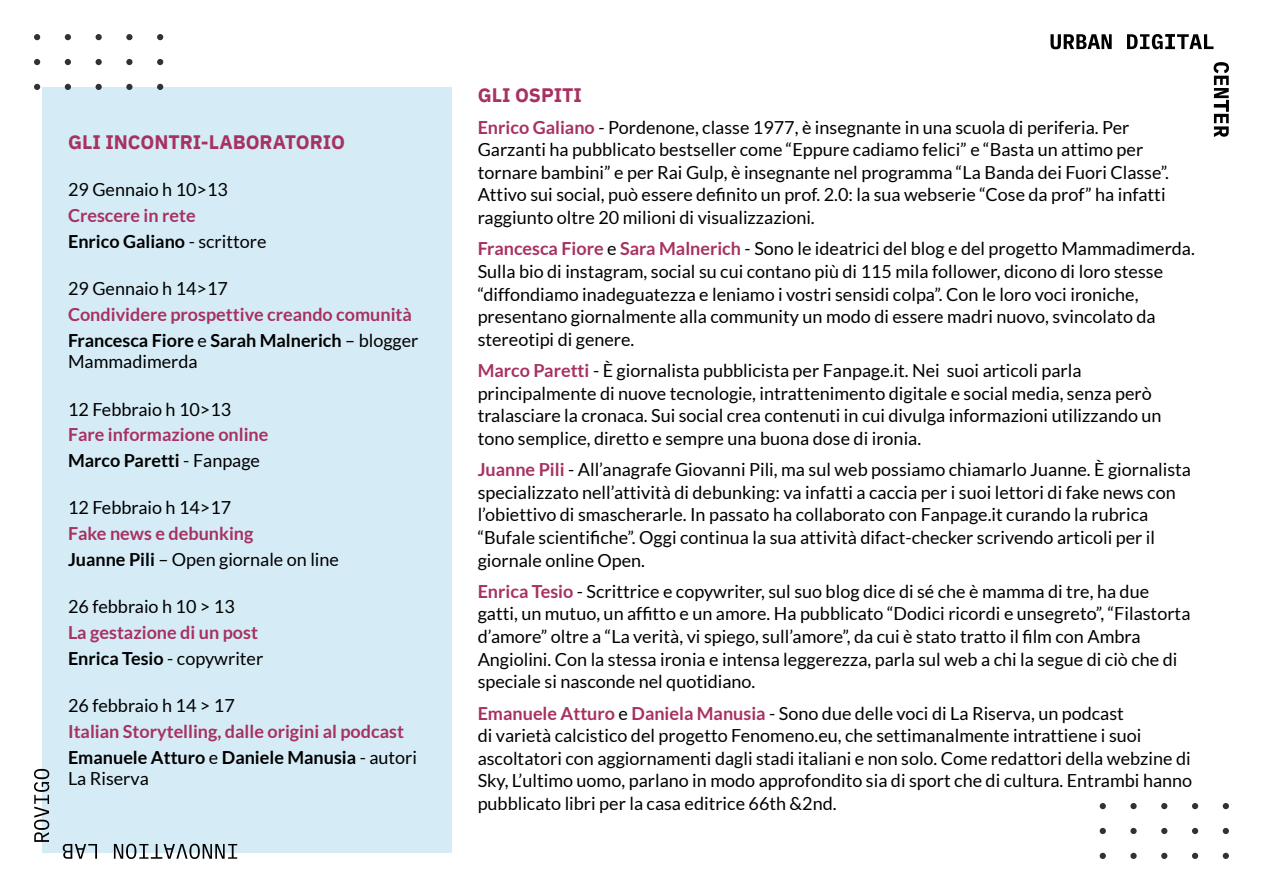
<style>
.page{position:relative;width:1263px;height:893px;background:#fff}
.page>*{position:absolute;margin:0;border:0;box-sizing:border-box;transform-origin:0 0}
.t1{font:700 19.5px "IBM Plex Sans";color:#a73161}
.t2{font:18px/22.6px "Lato";color:#000}
.t3{font:700 18px/25.8px "Lato";color:#a73161}
.s1{color:#000}
.s2{font-weight:400;color:#000}
.s3{font-weight:700;color:#a73161}
.s4{font-weight:700}
</style>
<div class="page">
<div style="left:43px;top:87px;width:409px;height:766px;background:#d5ecf6"></div>
<svg style="left:1100px;top:803px;width:6px;height:6px"></svg>
<div style="left:1130px;top:803px;width:7px;height:6px;background:#333232;border-radius:50%"></div>
<svg style="left:1161px;top:803px;width:6px;height:6px"></svg>
<svg style="left:1192px;top:803px;width:6px;height:6px"></svg>
<svg style="left:1223px;top:803px;width:6px;height:6px"></svg>
<svg style="left:1100px;top:828px;width:6px;height:6px"></svg>
<div style="left:1130px;top:828px;width:7px;height:6px;background:#333232;border-radius:50%"></div>
<svg style="left:1161px;top:828px;width:6px;height:6px"></svg>
<svg style="left:1192px;top:828px;width:6px;height:6px"></svg>
<svg style="left:1223px;top:828px;width:6px;height:6px"></svg>
<svg style="left:1100px;top:853px;width:6px;height:6px"></svg>
<div style="left:1130px;top:853px;width:7px;height:6px;background:#333232;border-radius:50%"></div>
<svg style="left:1161px;top:853px;width:6px;height:6px"></svg>
<svg style="left:1192px;top:853px;width:6px;height:6px"></svg>
<svg style="left:1223px;top:853px;width:6px;height:6px"></svg>
<svg style="left:1050px;top:34px;width:62px;height:15px"></svg>
<svg style="left:1127px;top:34px;width:86px;height:15px"></svg>
<svg style="left:1214px;top:62px;width:15px;height:75px"></svg>
<svg style="left:34px;top:769px;width:203px;height:90px"></svg>
<svg style="left:34px;top:34px;width:6px;height:6px"></svg>
<svg style="left:65px;top:34px;width:6px;height:6px"></svg>
<svg style="left:96px;top:34px;width:6px;height:6px"></svg>
<div style="left:126px;top:34px;width:7px;height:6px;background:#333232;border-radius:50%"></div>
<svg style="left:157px;top:34px;width:6px;height:6px"></svg>
<svg style="left:34px;top:59px;width:6px;height:6px"></svg>
<svg style="left:65px;top:59px;width:6px;height:6px"></svg>
<svg style="left:96px;top:59px;width:6px;height:6px"></svg>
<div style="left:126px;top:59px;width:7px;height:6px;background:#333232;border-radius:50%"></div>
<svg style="left:157px;top:59px;width:6px;height:6px"></svg>
<svg style="left:34px;top:84px;width:6px;height:6px"></svg>
<svg style="left:65px;top:84px;width:6px;height:6px"></svg>
<svg style="left:96px;top:84px;width:6px;height:6px"></svg>
<div style="left:126px;top:84px;width:7px;height:6px;background:#333232;border-radius:50%"></div>
<svg style="left:157px;top:84px;width:6px;height:6px"></svg>
<p class="t1" style="left:68px;top:127px;width:279px">GLI INCONTRI-LABORATORIO</p>
<p class="t2" style="left:68px;top:178px;width:161px">29 Gennaio h 10&gt;13</p>
<p class="t3" style="left:68px;top:202px;width:200px">Crescere in rete<br><span class="s1">Enrico Galiano</span> <span class="s2">- scrittore</span></p>
<p class="t2" style="left:68px;top:277px;width:161px">29 Gennaio h 14&gt;17</p>
<p class="t3" style="left:68px;top:301px;width:352px">Condividere prospettive creando comunità<br><span class="s1">Francesca Fiore</span> <span class="s2">e</span> <span class="s1">Sarah Malnerich</span> <span class="s2">– blogger</span></p>
<p class="t2" style="left:68px;top:350px;width:131px">Mammadimerda</p>
<p class="t2" style="left:68px;top:398px;width:165px">12 Febbraio h 10&gt;13</p>
<p class="t3" style="left:68px;top:422px;width:202px">Fare informazione online<br><span class="s1">Marco Paretti</span> <span class="s2">- Fanpage</span></p>
<p class="t2" style="left:68px;top:496px;width:165px">12 Febbraio h 14&gt;17</p>
<p class="t2" style="left:68px;top:521px;width:272px;line-height:25.8px"><span class="s3">Fake news e debunking<br></span><span class="s4">Juanne Pili</span> – Open giornale on line</p>
<p class="t2" style="left:68px;top:595px;width:168px">26 febbraio h 10 &gt; 13</p>
<p class="t3" style="left:68px;top:619px;width:197px">La gestazione di un post<br><span class="s1">Enrica Tesio</span> <span class="s2">- copywriter</span></p>
<p class="t2" style="left:68px;top:694px;width:168px">26 febbraio h 14 &gt; 17</p>
<p class="t3" style="left:68px;top:718px;width:351px">Italian Storytelling, dalle origini al podcast<br><span class="s1">Emanuele Atturo</span> <span class="s2">e</span> <span class="s1">Daniele Manusia</span> <span class="s2">- autori</span></p>
<p class="t2" style="left:68px;top:767px;width:82px">La Riserva</p>
<p class="t1" style="left:478px;top:80px;width:106px">GLI OSPITI</p>
<p class="t2" style="left:478px;top:116px;width:693px"><span class="s3">Enrico Galiano</span> - Pordenone, classe 1977, è insegnante in una scuola di periferia. Per Garzanti ha pubblicato bestseller come “Eppure cadiamo felici” e “Basta un attimo per tornare bambini” e per Rai Gulp, è insegnante nel programma “La Banda dei Fuori Classe”.<br>Attivo sui social, può essere definito un prof. 2.0: la sua webserie “Cose da prof” ha infatti raggiunto oltre 20 milioni di visualizzazioni.</p>
<p class="t2" style="left:478px;top:237px;width:719px"><span class="s3">Francesca Fiore</span> e <span class="s3">Sara Malnerich</span> - Sono le ideatrici del blog e del progetto Mammadimerda.<br>Sulla bio di instagram, social su cui contano più di 115 mila follower, dicono di loro stesse “diffondiamo inadeguatezza e leniamo i vostri sensidi colpa”. Con le loro voci ironiche, presentano giornalmente alla community un modo di essere madri nuovo, svincolato da stereotipi di genere.</p>
<p class="t2" style="left:478px;top:359px;width:685px"><span class="s3">Marco Paretti</span> - È giornalista pubblicista per Fanpage.it. Nei suoi articoli parla principalmente di nuove tecnologie, intrattenimento digitale e social media, senza però tralasciare la cronaca. Sui social crea contenuti in cui divulga informazioni utilizzando un tono semplice, diretto e sempre una buona dose di ironia.</p>
<p class="t2" style="left:478px;top:458px;width:715px"><span class="s3">Juanne Pili</span> - All’anagrafe Giovanni Pili, ma sul web possiamo chiamarlo Juanne. È giornalista specializzato nell’attività di debunking: va infatti a caccia per i suoi lettori di fake news con l’obiettivo di smascherarle. In passato ha collaborato con Fanpage.it curando la rubrica “Bufale scientifiche”. Oggi continua la sua attività difact-checker scrivendo articoli per il giornale online Open.</p>
<p class="t2" style="left:478px;top:580px;width:714px"><span class="s3">Enrica Tesio</span> - Scrittrice e copywriter, sul suo blog dice di sé che è mamma di tre, ha due gatti, un mutuo, un affitto e un amore. Ha pubblicato “Dodici ricordi e unsegreto”, “Filastorta d’amore” oltre a “La verità, vi spiego, sull’amore”, da cui è stato tratto il film con Ambra Angiolini. Con la stessa ironia e intensa leggerezza, parla sul web a chi la segue di ciò che di speciale si nasconde nel quotidiano.</p>
<p class="t2" style="left:478px;top:701px;width:716px"><span class="s3">Emanuele Atturo</span> e <span class="s3">Daniela Manusia</span> - Sono due delle voci di La Riserva, un podcast<br>di varietà calcistico del progetto Fenomeno.eu, che settimanalmente intrattiene i suoi ascoltatori con aggiornamenti dagli stadi italiani e non solo. Come redattori della webzine di Sky, L’ultimo uomo, parlano in modo approfondito sia di sport che di cultura. Entrambi hanno pubblicato libri per la casa editrice 66th &amp;2nd.</p>
</div>
